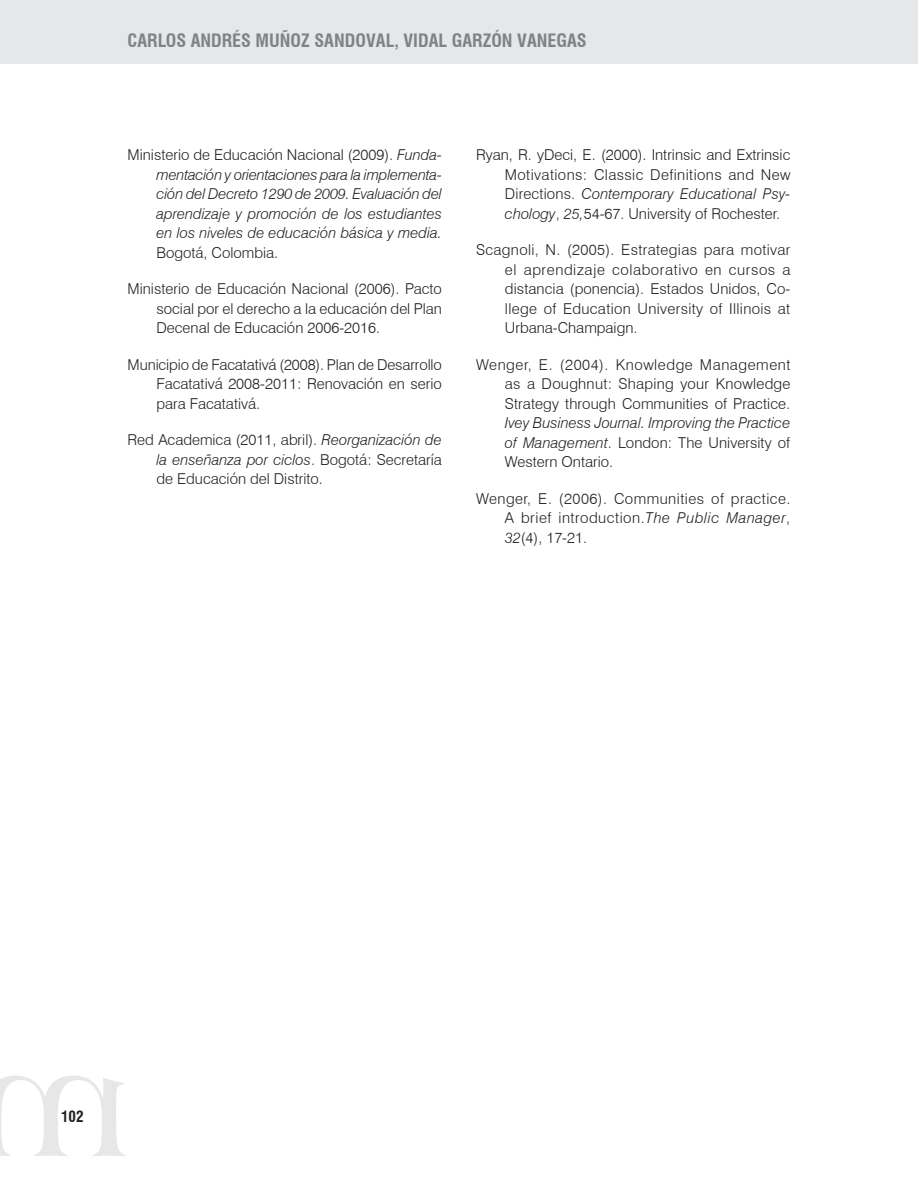
<style>
.page{position:relative;width:918px;height:1188px;background:#fff}
.page>*{position:absolute;margin:0;border:0;box-sizing:border-box;transform-origin:0 0}
.t1{font:700 condensed 18px "Swiss 721 BT";color:#808285}
.t2{font:300 15px/19.5px "Swiss 721 BT";color:#231f20;text-align:justify}
.t3{font:italic 300 15px/19.5px "Swiss 721 BT";color:#231f20;text-align:justify}
.t4{font:700 condensed 15px "Swiss 721 BT";color:#231f20}
.s1{font-style:normal}
.s2{font-style:italic}
</style>
<div class="page">
<div style="left:0;top:0;width:917px;height:64px;background:#e6e7e9"></div>
<p class="t1" style="left:128px;top:30px;width:461px">CARLOS ANDRÉS MUÑOZ SANDOVAL, VIDAL GARZÓN VANEGAS</p>
<p class="t3" style="left:157px;top:145px;width:287px;text-indent:-29px"><span class="s1">Ministerio de Educación Nacional (2009).</span> Funda&shy;mentación y orientaciones para la implementa&shy;ción del Decreto 1290 de 2009. Evaluación del aprendizaje y promoción de los estudiantes en los niveles de educación básica y media.</p>
<p class="t2" style="left:157px;top:243px;width:123px">Bogotá, Colombia.</p>
<p class="t2" style="left:157px;top:279px;width:287px;text-indent:-29px">Ministerio de Educación Nacional (2006). Pacto social por el derecho a la educación del Plan Decenal de Educación 2006-2016.</p>
<p class="t2" style="left:157px;top:355px;width:287px;text-indent:-29px">Municipio de Facatativá (2008). Plan de Desarrollo Facatativá 2008-2011: Renovación en serio para Facatativá.</p>
<p class="t2" style="left:157px;top:430px;width:287px;text-indent:-29px">Red Academica (2011, abril). <span class="s2">Reorganización de la enseñanza por ciclos</span>. Bogotá: Secretaría de Educación del Distrito.</p>
<p class="t2" style="left:505px;top:145px;width:287px;text-indent:-29px">Ryan, R. yDeci, E. (2000). Intrinsic and Extrinsic Motivations: Classic Definitions and New Directions. <span class="s2">Contemporary Educational Psy&shy;chology</span>, <span class="s2">25,</span>54-67. University of Rochester.</p>
<p class="t2" style="left:505px;top:240px;width:287px;text-indent:-29px">Scagnoli, N. (2005). Estrategias para motivar el aprendizaje colaborativo en cursos a distancia (ponencia). Estados Unidos, Co&shy;llege of Education University of Illinois at Urbana-Champaign.</p>
<p class="t2" style="left:505px;top:355px;width:287px;text-indent:-29px">Wenger, E. (2004). Knowledge Management as a Doughnut: Shaping your Knowledge Strategy through Communities of Practice.</p>
<p class="t3" style="left:505px;top:413px;width:287px">Ivey Business Journal. Improving the Practice of Management<span class="s1">. London: The University of Western Ontario.</span></p>
<p class="t2" style="left:505px;top:489px;width:287px;text-indent:-29px">Wenger, E. (2006). Communities of practice.<br>A brief introduction.<span class="s2">The Public Manager</span>, <span class="s2">32</span>(4), 17-21.</p>
<p class="t4" style="left:61px;top:1107px;width:24px">102</p>
</div>
